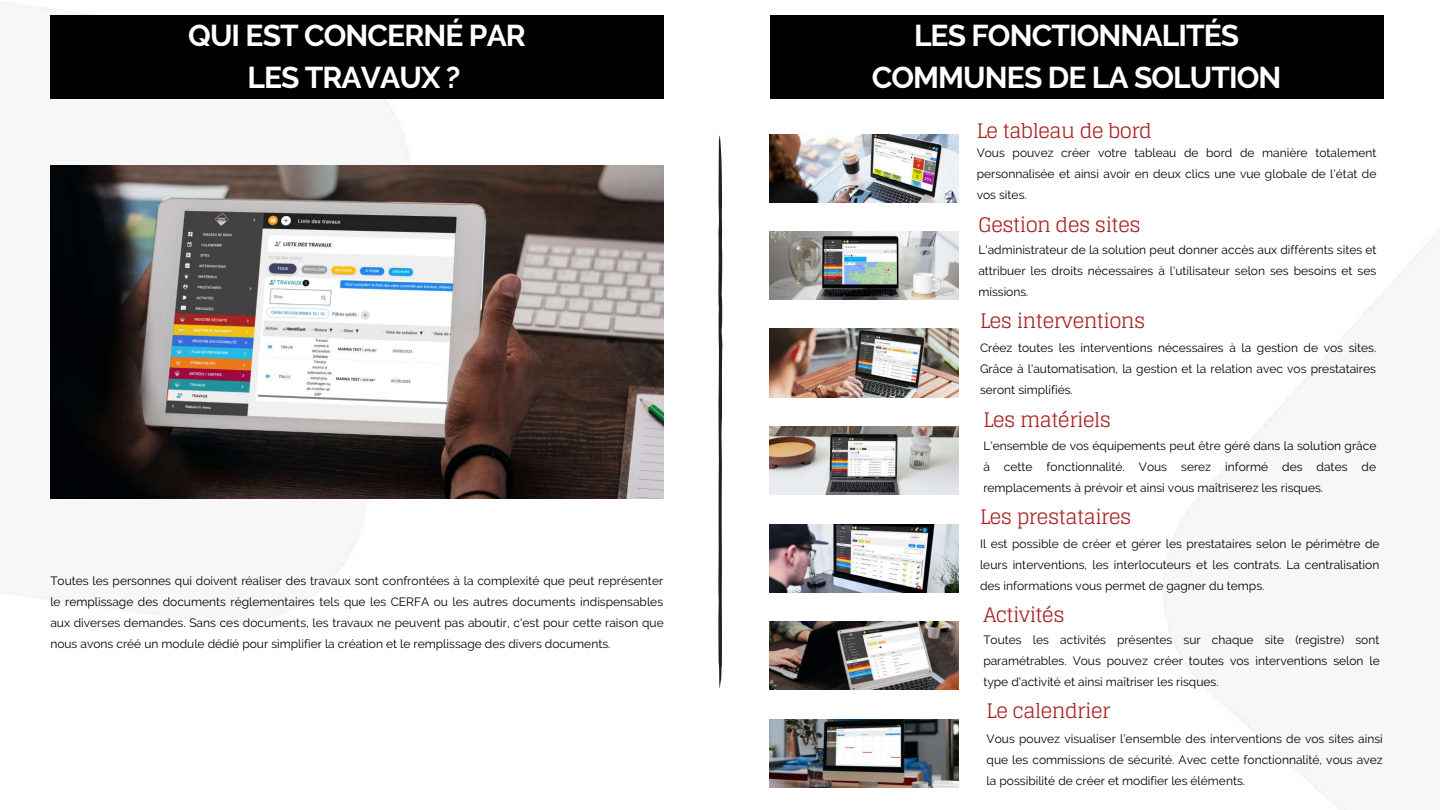
<style>
.page{position:relative;width:1440px;height:810px;background:#fff}
.page>*{position:absolute;margin:0;border:0;box-sizing:border-box;transform-origin:0 0}
.t1{font:700 30px/42px "Raleway";letter-spacing:-.03em;color:#fff;text-align:center}
.t2{font:20px "Glegoo";letter-spacing:-.03em;color:#aa2323}
.t3{font:12px/21px "Raleway";color:#000;text-align:justify}
</style>
<div class="page">
<img style="left:50px;top:165px;width:614px;height:333px">
<div style="left:50px;top:15px;width:614px;height:84px;background:#000"></div>
<svg style="left:718px;top:135px;width:4px;height:553px"></svg>
<div style="left:770px;top:15px;width:613px;height:84px;background:#000"></div>
<img style="left:770px;top:134px;width:188px;height:68px">
<img style="left:1163px;top:230px;width:277px;height:580px">
<img style="left:770px;top:231px;width:188px;height:68px">
<img style="left:770px;top:329px;width:188px;height:68px">
<img style="left:770px;top:426px;width:188px;height:69px">
<img style="left:770px;top:525px;width:188px;height:68px">
<img style="left:770px;top:621px;width:188px;height:68px">
<img style="left:770px;top:720px;width:188px;height:68px">
<h1 class="t1" style="left:188px;top:15px;width:339px">QUI EST CONCERNÉ PAR<br>LES TRAVAUX ?</h1>
<p class="t3" style="left:50px;top:570px;width:615px">Toutes les personnes qui doivent réaliser des travaux sont confrontées à la complexité que peut représenter le remplissage des documents réglementaires tels que les CERFA ou les autres documents indispensables aux diverses demandes. Sans ces documents, les travaux ne peuvent pas aboutir, c'est pour cette raison que nous avons créé un module dédié pour simplifier la création et le remplissage des divers documents.</p>
<h1 class="t1" style="left:872px;top:14px;width:411px">LES FONCTIONNALITÉS<br>COMMUNES DE LA SOLUTION</h1>
<h2 class="t2" style="left:977px;top:119px;width:177px">Le tableau de bord</h2>
<p class="t3" style="left:977px;top:143px;width:401px">Vous pouvez créer votre tableau de bord de manière totalement personnalisée et ainsi avoir en deux clics une vue globale de l'état de vos sites.</p>
<h2 class="t2" style="left:978px;top:213px;width:164px">Gestion des sites</h2>
<p class="t3" style="left:978px;top:240px;width:400px">L'administrateur de la solution peut donner accès aux différents sites et attribuer les droits nécessaires à l'utilisateur selon ses besoins et ses missions.</p>
<h2 class="t2" style="left:980px;top:310px;width:167px">Les interventions</h2>
<p class="t3" style="left:980px;top:338px;width:398px">Créez toutes les interventions nécessaires à la gestion de vos sites.<br>Grâce à l'automatisation, la gestion et la relation avec vos prestataires seront simplifiés.</p>
<h2 class="t2" style="left:983px;top:408px;width:129px">Les matériels</h2>
<p class="t3" style="left:983px;top:435px;width:395px">L'ensemble de vos équipements peut être géré dans la solution grâce à cette fonctionnalité. Vous serez informé des dates de remplacements à prévoir et ainsi vous maîtriserez les risques.</p>
<h2 class="t2" style="left:980px;top:506px;width:153px">Les prestataires</h2>
<p class="t3" style="left:980px;top:533px;width:401px">Il est possible de créer et gérer les prestataires selon le périmètre de leurs interventions, les interlocuteurs et les contrats. La centralisation des informations vous permet de gagner du temps.</p>
<h2 class="t2" style="left:983px;top:603px;width:83px">Activités</h2>
<p class="t3" style="left:983px;top:630px;width:398px">Toutes les activités présentes sur chaque site (registre) sont paramétrables. Vous pouvez créer toutes vos interventions selon le type d'activité et ainsi maîtriser les risques.</p>
<h2 class="t2" style="left:987px;top:700px;width:125px">Le calendrier</h2>
<p class="t3" style="left:987px;top:728px;width:398px">Vous pouvez visualiser l’ensemble des interventions de vos sites ainsi que les commissions de sécurité. Avec cette fonctionnalité, vous avez la possibilité de créer et modifier les éléments.</p>
</div>
